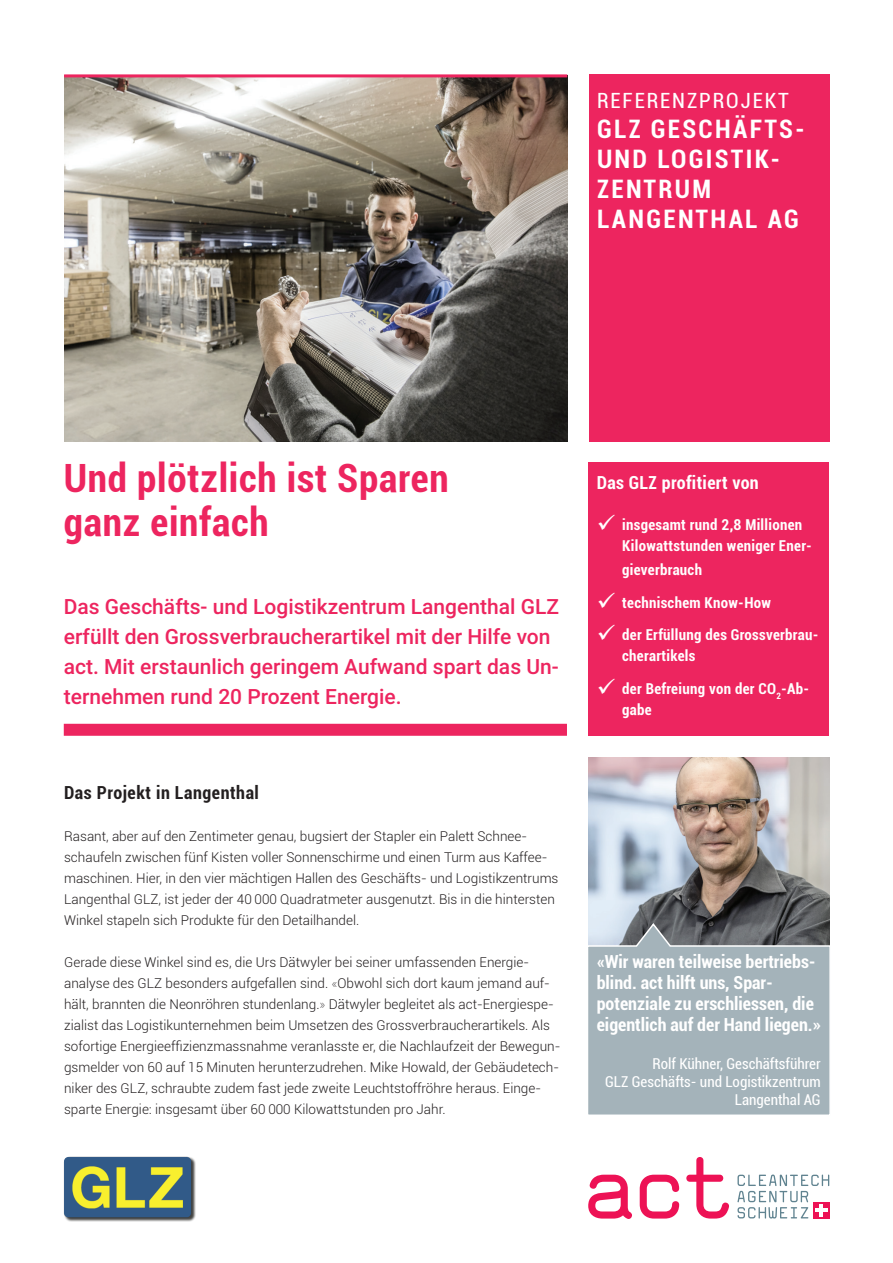
<style>
.page{position:relative;width:893px;height:1263px;background:#fff}
.page>*{position:absolute;margin:0;border:0;box-sizing:border-box;transform-origin:0 0}
.t1{font:700 condensed 39px/43.5px "Roboto";letter-spacing:.02em;color:#ed255f}
.t2{font:700 condensed 25.5px/30px "Roboto";letter-spacing:.09em;color:#fff}
.t3{font:500 21px/30px "Roboto";color:#ed255f}
.t4{font:condensed 21px "Roboto";letter-spacing:.09em;color:#fff}
.t5{font:700 condensed 18px/21px "Roboto";color:#fff}
.t6{font:700 condensed 18px "Roboto";letter-spacing:.03em;color:#231f20}
.t7{font:700 condensed 18px "Roboto";letter-spacing:.02em;color:#fff}
.t8{font:700 condensed 15px/21px "Roboto";letter-spacing:.02em;color:#fff}
.t9{font:condensed 15px/18px "Roboto";color:#fff;text-align:right}
.t10{font:300 13.5px/21px "Roboto";color:#231f20}
.s1{font-weight:100}
</style>
<div class="page">
<img style="left:64px;top:77px;width:503px;height:365px">
<div style="left:64px;top:724px;width:503px;height:12px;background:#ed255f"></div>
<div style="left:588px;top:463px;width:241px;height:273px;background:#ed255f"></div>
<div style="left:589px;top:74px;width:240px;height:368px;background:#ed255f"></div>
<img style="left:588px;top:757px;width:241px;height:165px">
<svg style="left:588px;top:922px;width:242px;height:193px;background:#a0adb4"></svg>
<img style="left:64px;top:1156px;width:132px;height:66px">
<hr style="left:64px;top:74px;width:503px;height:3px;background:#ed255f">
<svg style="left:588px;top:1175px;width:44px;height:44px"></svg>
<svg style="left:640px;top:1175px;width:39px;height:43px"></svg>
<svg style="left:686px;top:1157px;width:43px;height:61px"></svg>
<svg style="left:737px;top:1174px;width:92px;height:44px"></svg>
<div style="left:813px;top:1202px;width:16px;height:16px;background:#ed1255"></div>
<hr style="left:819px;top:1204px;width:4px;height:13px;background:#fff">
<hr style="left:815px;top:1208px;width:12px;height:4px;background:#fff">
<h3 class="t4" style="left:597px;top:86px;width:193px">REFERENZPROJEKT</h3>
<h2 class="t2" style="left:597px;top:113px;width:209px">GLZ GESCHÄFTS-<br>UND LOGISTIK-<br>ZENTRUM<br>LANGENTHAL AG</h2>
<h1 class="t1" style="left:64px;top:455px;width:386px">Und plötzlich ist Sparen ganz einfach</h1>
<h3 class="t3" style="left:64px;top:591px;width:497px">Das Geschäfts- und Logistikzentrum Langenthal GLZ erfüllt den Grossverbraucherartikel mit der Hilfe von act. Mit erstaunlich geringem Aufwand spart das Un&shy;ternehmen rund 20 Prozent Energie.</h3>
<h3 class="t6" style="left:64px;top:780px;width:196px">Das Projekt in Langenthal</h3>
<p class="t10" style="left:64px;top:825px;width:496px">Rasant, aber auf den Zentimeter genau, bugsiert der Stapler ein Palett Schnee&shy;schaufeln zwischen fünf Kisten voller Sonnenschirme und einen Turm aus Kaffee&shy;maschinen. Hier, in den vier mächtigen Hallen des Geschäfts- und Logistikzentrums Langenthal GLZ, ist jeder der 40 000 Quadratmeter ausgenutzt. Bis in die hintersten Winkel stapeln sich Produkte für den Detailhandel.</p>
<p class="t10" style="left:64px;top:951px;width:498px">Gerade diese Winkel sind es, die Urs Dätwyler bei seiner umfassenden Energie&shy;analyse des GLZ besonders aufgefallen sind. <span class="s1">«</span>Obwohl sich dort kaum jemand auf&shy;hält, brannten die Neonröhren stundenlang.<span class="s1">»</span> Dätwyler begleitet als act-Energiespe&shy;zialist das Logistikunternehmen beim Umsetzen des Grossverbraucherartikels. Als sofortige Energieeffizienzmassnahme veranlasste er, die Nachlaufzeit der Bewegun&shy;gsmelder von 60 auf 15 Minuten herunterzudrehen. Mike Howald, der Gebäudetech&shy;niker des GLZ, schraubte zudem fast jede zweite Leuchtstoffröhre heraus. Einge&shy;sparte Energie: insgesamt über 60 000 Kilowattstunden pro Jahr.</p>
<h3 class="t7" style="left:597px;top:470px;width:163px">Das GLZ profitiert von</h3>
<p class="t8" style="left:622px;top:514px;width:191px;text-indent:-26px">✓ insgesamt rund 2,8 Millionen<br>Kilowattstunden weniger Ener-</p>
<p class="t8" style="left:622px;top:559px;width:81px">gieverbrauch</p>
<p class="t8" style="left:597px;top:591px;width:176px">✓ technischem Know-How</p>
<p class="t8" style="left:622px;top:624px;width:198px;text-indent:-26px">✓ der Erfüllung des Grossverbrau&shy;cherartikels</p>
<p class="t8" style="left:622px;top:677px;width:188px;text-indent:-26px">✓ der Befreiung von der CO<sub>2</sub>-Ab&shy;gabe</p>
<h3 class="t5" style="left:597px;top:950px;width:225px">«Wir waren teilweise bertriebs&shy;blind. act hilft uns, Spar&shy;potenziale zu erschliessen, die eigentlich auf der Hand liegen.»</h3>
<p class="t9" style="left:605px;top:1054px;width:217px">Rolf Kühner, Geschäftsführer<br>GLZ Geschäfts- und Logistikzentrum<br>Langenthal AG</p>
</div>
